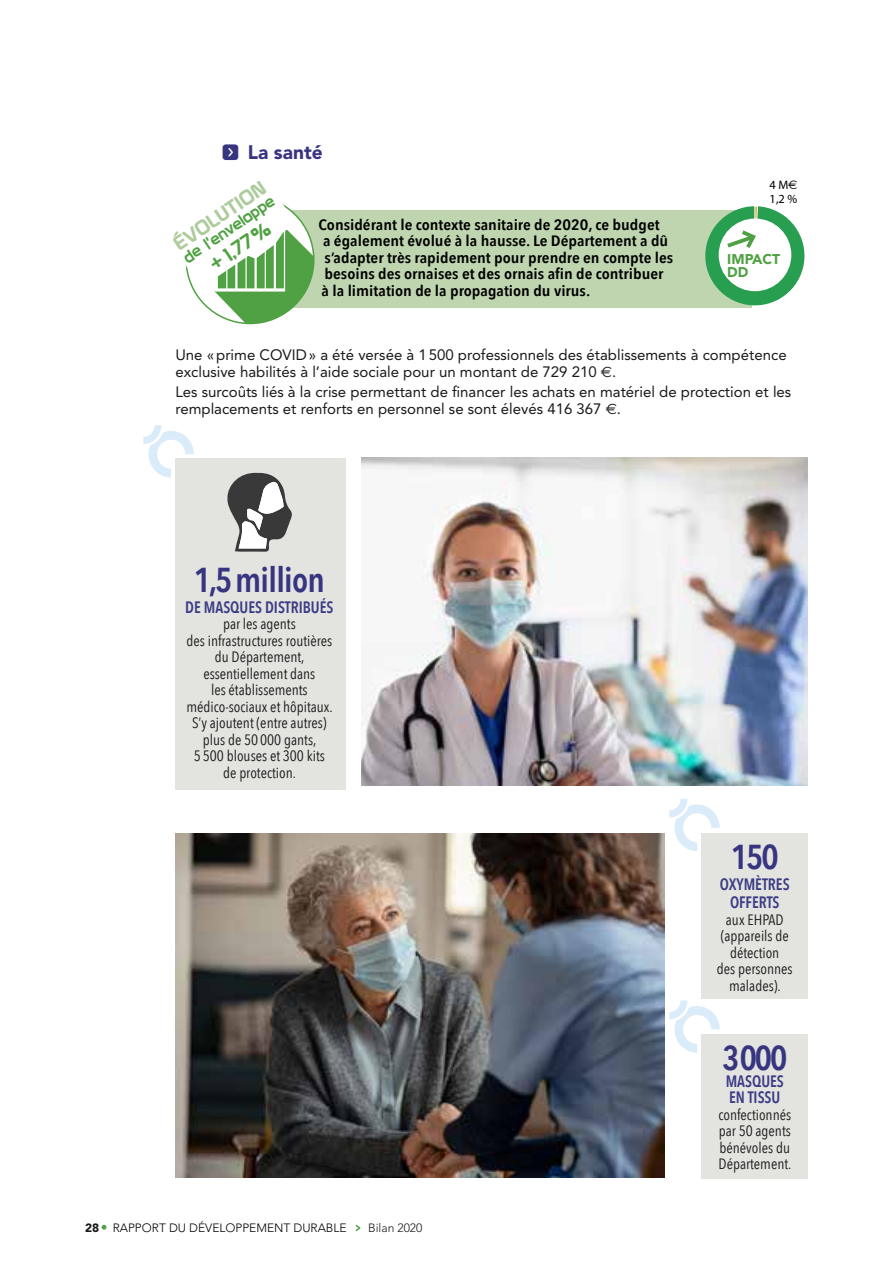
<style>
.page{position:relative;width:893px;height:1263px;background:#fff}
.page>*{position:absolute;margin:0;border:0;box-sizing:border-box;transform-origin:0 0}
.t1{font:600 34.5px "Avenir Next Condensed";letter-spacing:-.02em;color:#373580}
.t2{font:19.5px "Prototype";color:#adcb9b}
.t3{font:900 19.5px "Avenir LT Std";color:#373580}
.t4{font:19.5px "Prototype";color:#50a143}
.t5{font:600 16.5px/18px "Avenir Next Condensed";color:#3b3c85;text-align:center;scale:.94 1}
.t6{font:16.5px "Prototype";color:#50a143}
.t7{font:15px/16.5px "Avenir Next Condensed";color:#191919;text-align:center}
.t8{font:15px/16.5px "Avenir LT Std";color:#191919}
.t9{font:600 15px/16.5px "Avenir Next Condensed";color:#000;scale:1.15 1}
.t10{font:900 14.1px/12.6px "Avenir LT Std";color:#50a143}
.t11{font:condensed 12.3px/14.4px "Akzidenz Grotesk BE";color:#000}
.t12{font:300 12px "Avenir LT Std";color:#000}
.s1{font-family:"Button Bonus Rounded Negative";font-weight:400}
.s2{font-family:"Euro Sans";font-stretch:normal}
.s3{font-family:"Euro Sans"}
.s4{font-weight:900;color:#191919}
.s5{font-family:"Avenir Next Condensed";font-weight:700;font-size:13.5px;color:#50a143}
.s6{color:#191919}
</style>
<div class="page">
<div style="left:221px;top:210px;width:531px;height:97px;background:#bfd5af"></div>
<svg style="left:185px;top:204px;width:129px;height:119px"></svg>
<svg style="left:705px;top:206px;width:100px;height:100px"></svg>
<div style="left:702px;top:833px;width:106px;height:166px;background:#e3e3df"></div>
<div style="left:702px;top:1034px;width:106px;height:144px;background:#e3e3df"></div>
<svg style="left:669px;top:799px;width:51px;height:52px"></svg>
<svg style="left:669px;top:1000px;width:51px;height:53px"></svg>
<div style="left:176px;top:459px;width:170px;height:331px;background:#e3e3df"></div>
<svg style="left:143px;top:425px;width:51px;height:53px"></svg>
<svg style="left:227px;top:473px;width:65px;height:79px"></svg>
<img style="left:361px;top:458px;width:447px;height:328px">
<img style="left:175px;top:833px;width:489px;height:345px">
<h2 class="t3" style="left:221px;top:140px;width:103px"><span class="s1">f</span> La santé</h2>
<h2 class="t2" style="left:169px;top:236px;width:108px;rotate:-34deg">ÉVOLUTION</h2>
<p class="t6" style="left:179px;top:250px;width:108px;rotate:-34deg">de l'enveloppe</p>
<h2 class="t4" style="left:205px;top:256px;width:70px;rotate:-34deg">+ 1,77%</h2>
<p class="t9" style="left:319px;top:216px;width:310px">Considérant le contexte sanitaire de 2020, ce budget<br>a également évolué à la hausse. Le Département a dû s’adapter très rapidement pour prendre en compte les besoins des ornaises et des ornais afin de contribuer<br>à la limitation de la propagation du virus.</p>
<p class="t11" style="left:769px;top:177px;width:30px">4 M<span class="s2">€<br></span>1,2 %</p>
<p class="t10" style="left:727px;top:253px;width:54px">IMPACT<br>DD</p>
<p class="t8" style="left:175px;top:347px;width:613px">Une «prime COVID» a été versée à 1500 professionnels des établissements à compétence exclusive habilités à l’aide sociale pour un montant de 729 210 <span class="s3">e</span>.</p>
<p class="t8" style="left:175px;top:384px;width:617px">Les surcoûts liés à la crise permettant de financer les achats en matériel de protection et les remplacements et renforts en personnel se sont élevés 416 367 <span class="s3">e</span>.</p>
<h1 class="t1" style="left:194px;top:550px;width:133px">1,5 million</h1>
<p class="t5" style="left:185px;top:597px;width:159px">DE MASQUES DISTRIBUÉS</p>
<p class="t7" style="left:186px;top:615px;width:148px">par les agents<br>des infrastructures routières du Département, essentiellement dans<br>les établissements médico-sociaux et hôpitaux.<br>S’y ajoutent (entre autres) plus de 50 000 gants,<br>5 500 blouses et 300 kits de protection.</p>
<p class="t12" style="left:85px;top:1220px;width:339px"><span class="s4">28</span><span class="s5">•</span> RAPPORT DU DÉVELOPPEMENT DURABLE <span class="s5">&gt;</span> <span class="s6">Bilan 2020</span></p>
<h1 class="t1" style="left:731px;top:827px;width:49px">150</h1>
<p class="t5" style="left:720px;top:875px;width:76px">OXYMÈTRES<br>OFFERTS</p>
<p class="t7" style="left:717px;top:910px;width:77px">aux EHPAD (appareils de détection<br>des personnes malades).</p>
<h1 class="t1" style="left:722px;top:1028px;width:67px">3000</h1>
<p class="t5" style="left:726px;top:1072px;width:63px;line-height:16.5px;text-align:left">MASQUES<br>EN TISSU</p>
<p class="t7" style="left:718px;top:1105px;width:75px;text-align:justify">confectionnés par 50 agents bénévoles du Département.</p>
</div>
